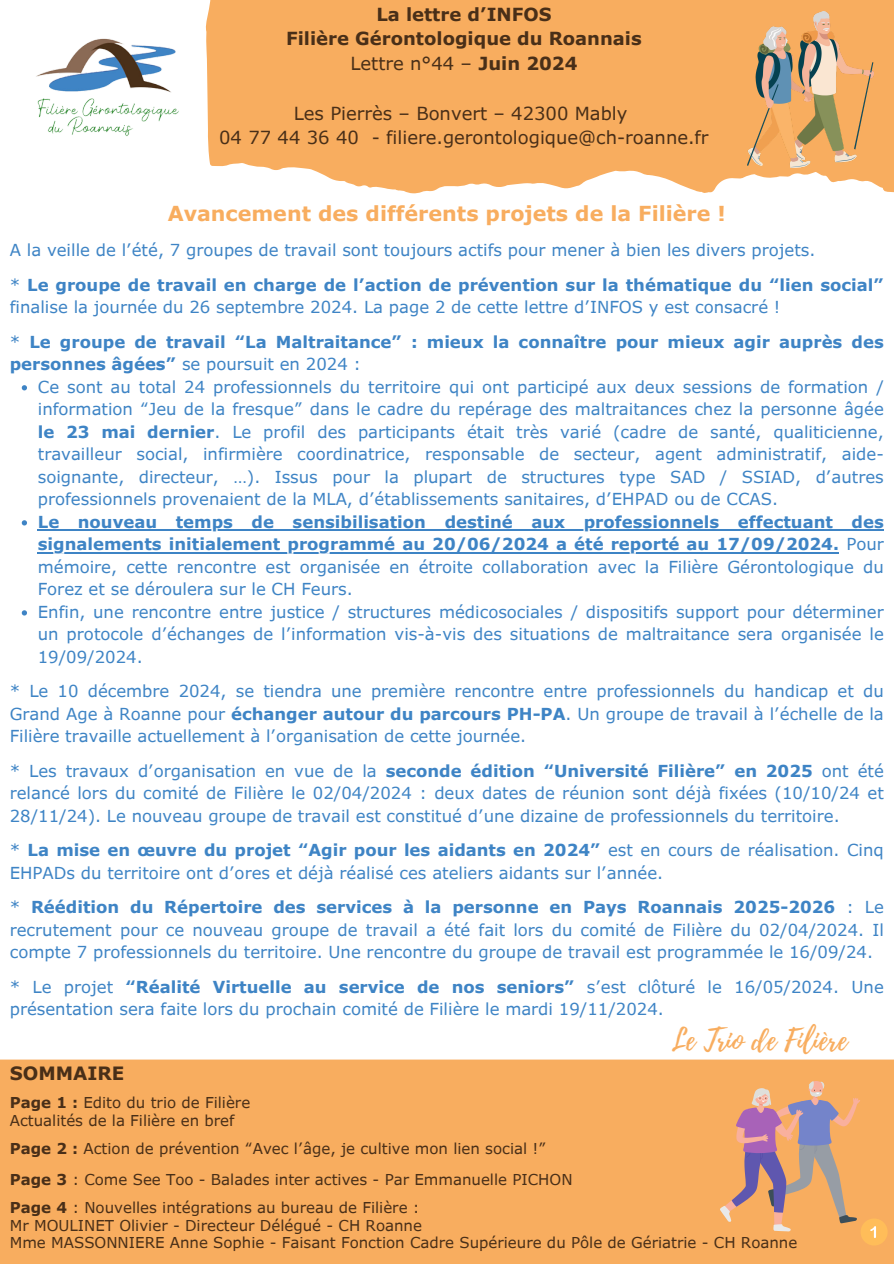
<style>
.page{position:relative;width:894px;height:1264px;background:#fff}
.page>*{position:absolute;margin:0;border:0;box-sizing:border-box;transform-origin:0 0}
.t1{font:29.4px "Playlist Script";color:#f8ad5f}
.t2{font:700 20.7px "Verdana Pro";color:#f8ad5f}
.t3{font:700 18.3px "Verdana Pro";color:#492f18}
.t4{font:18px/24.8px "Verdana Pro";color:#492f18;text-align:center}
.t5{font:700 18px/24.8px "Verdana Pro";color:#492f18;text-align:center}
.t6{font:16.5px/22.5px "Verdana Pro";color:#3e84c5}
.t7{font:700 16.5px/22.5px "Verdana Pro";color:#3e84c5}
.t8{font:15px "Verdana Pro";color:#492f18}
.s1{font-weight:400}
.s2{font-weight:700}
</style>
<div class="page">
<img style="left:36px;top:38px;width:143px;height:98px">
<svg style="left:206px;top:0;width:687px;height:194px;background:#f8b46d"></svg>
<svg style="left:22px;top:385px;width:5px;height:5px"></svg>
<svg style="left:22px;top:520px;width:5px;height:5px"></svg>
<hr style="left:38px;top:529px;width:845px;height:1px;background:#3e84c5">
<hr style="left:38px;top:551px;width:800px;height:2px;background:#3e84c5">
<svg style="left:22px;top:610px;width:5px;height:5px"></svg>
<div style="left:0;top:1059px;width:893px;height:204px;background:#f8ad5f"></div>
<div style="left:860px;top:1218px;width:27px;height:27px;background:#ffbd59;border-radius:50%"></div>
<svg style="left:870px;top:1226px;width:5px;height:11px"></svg>
<img style="left:747px;top:12px;width:126px;height:155px">
<div style="left:809px;top:1080px;width:13px;height:16px;background:#f8ad5f;border-radius:50%"></div>
<svg style="left:719px;top:1081px;width:141px;height:150px;background:#d49e7e"></svg>
<p class="t5" style="left:286px;top:1px;width:357px">La lettre d’INFOS<br>Filière Gérontologique du Roannais<br><span class="s1">Lettre n°44 –</span> Juin 2024</p>
<p class="t4" style="left:219px;top:100px;width:491px">Les Pierrès – Bonvert – 42300 Mably<br>04 77 44 36 40 - filiere.gerontologique@ch-roanne.fr</p>
<p class="t2" style="left:168px;top:200px;width:559px">Avancement des différents projets de la Filière !</p>
<h4 class="t6" style="left:10px;top:238px;width:807px">A la veille de l’été, 7 groupes de travail sont toujours actifs pour mener à bien les divers projets.</h4>
<h4 class="t6" style="left:10px;top:273px;width:875px">* <span class="s2">Le groupe de travail en charge de l’action de prévention sur la thématique du “lien social” </span>finalise la journée du 26 septembre 2024. La page 2 de cette lettre d’INFOS y est consacré !</h4>
<p class="t7" style="left:10px;top:330px;width:875px"><span class="s1">*</span> Le groupe de travail “La Maltraitance” : mieux la connaître pour mieux agir auprès des personnes âgées” <span class="s1">se poursuit en 2024 :</span></p>
<h2 class="t6" style="left:38px;top:375px;width:847px;text-align:justify">Ce sont au total 24 professionnels du territoire qui ont participé aux deux sessions de formation / information “Jeu de la fresque” dans le cadre du repérage des maltraitances chez la personne âgée <span class="s2">le 23 mai dernier</span>. Le profil des participants était très varié (cadre de santé, qualiticienne, travailleur social, infirmière coordinatrice, responsable de secteur, agent administratif, aide&shy;soignante, directeur, …). Issus pour la plupart de structures type SAD / SSIAD, d’autres professionnels provenaient de la MLA, d’établissements sanitaires, d’EHPAD ou de CCAS.</h2>
<p class="t7" style="left:38px;top:510px;width:847px">Le nouveau temps de sensibilisation destiné aux professionnels effectuant des</p>
<p class="t6" style="left:38px;top:532px;width:847px"><span class="s2">signalements initialement programmé au 20/06/2024 a été reporté au 17/09/2024.</span> Pour mémoire, cette rencontre est organisée en étroite collaboration avec la Filière Gérontologique du Forez et se déroulera sur le CH Feurs.<br>Enfin, une rencontre entre justice / structures médicosociales / dispositifs support pour déterminer</p>
<p class="t6" style="left:38px;top:622px;width:847px">un protocole d’échanges de l’information vis-à-vis des situations de maltraitance sera organisée le<br>19/09/2024.</p>
<p class="t6" style="left:10px;top:679px;width:875px;text-align:justify">* Le 10 décembre 2024, se tiendra une première rencontre entre professionnels du handicap et du Grand Age à Roanne pour <span class="s2">échanger autour du parcours PH-PA</span>. Un groupe de travail à l’échelle de la Filière travaille actuellement à l’organisation de cette journée.</p>
<p class="t6" style="left:10px;top:759px;width:875px;text-align:justify">* Les travaux d’organisation en vue de la <span class="s2">seconde édition “Université Filière” en 2025</span> ont été relancé lors du comité de Filière le 02/04/2024 : deux dates de réunion sont déjà fixées (10/10/24 et 28/11/24). Le nouveau groupe de travail est constitué d’une dizaine de professionnels du territoire.</p>
<p class="t6" style="left:10px;top:838px;width:875px">* <span class="s2">La mise en œuvre du projet “Agir pour les aidants en 2024”</span> est en cours de réalisation. Cinq<br>EHPADs du territoire ont d’ores et déjà réalisé ces ateliers aidants sur l’année.</p>
<p class="t6" style="left:10px;top:895px;width:875px;text-align:justify">* <span class="s2">Réédition du Répertoire des services à la personne en Pays Roannais 2025-2026</span> : Le recrutement pour ce nouveau groupe de travail a été fait lors du comité de Filière du 02/04/2024. Il compte 7 professionnels du territoire. Une rencontre du groupe de travail est programmée le 16/09/24.</p>
<p class="t6" style="left:10px;top:975px;width:875px">* Le projet <span class="s2">“Réalité Virtuelle au service de nos seniors”</span> s’est clôturé le 16/05/2024. Une présentation sera faite lors du prochain comité de Filière le mardi 19/11/2024.</p>
<p class="t1" style="left:671px;top:1019px;width:177px">Le Trio de Filière</p>
<p class="t3" style="left:10px;top:1061px;width:116px">SOMMAIRE</p>
<h1 class="t8" style="left:10px;top:1093px;width:242px"><span class="s2">Page 1 :</span> Edito du trio de Filière</h1>
<p class="t8" style="left:10px;top:1110px;width:226px">Actualités de la Filière en bref</p>
<h3 class="t8" style="left:10px;top:1138px;width:538px"><span class="s2">Page 2 :</span> Action de prévention “Avec l’âge, je cultive mon lien social !”</h3>
<p class="t8" style="left:10px;top:1170px;width:564px"><span class="s2">Page 3</span> : Come See Too - Balades inter actives - Par Emmanuelle PICHON</p>
<p class="t8" style="left:10px;top:1198px;width:411px"><span class="s2">Page 4</span> : Nouvelles intégrations au bureau de Filière :</p>
<p class="t8" style="left:10px;top:1215px;width:413px">Mr MOULINET Olivier - Directeur Délégué - CH Roanne</p>
<p class="t8" style="left:10px;top:1233px;width:788px">Mme MASSONNIERE Anne Sophie - Faisant Fonction Cadre Supérieure du Pôle de Gériatrie - CH Roanne</p>
</div>
